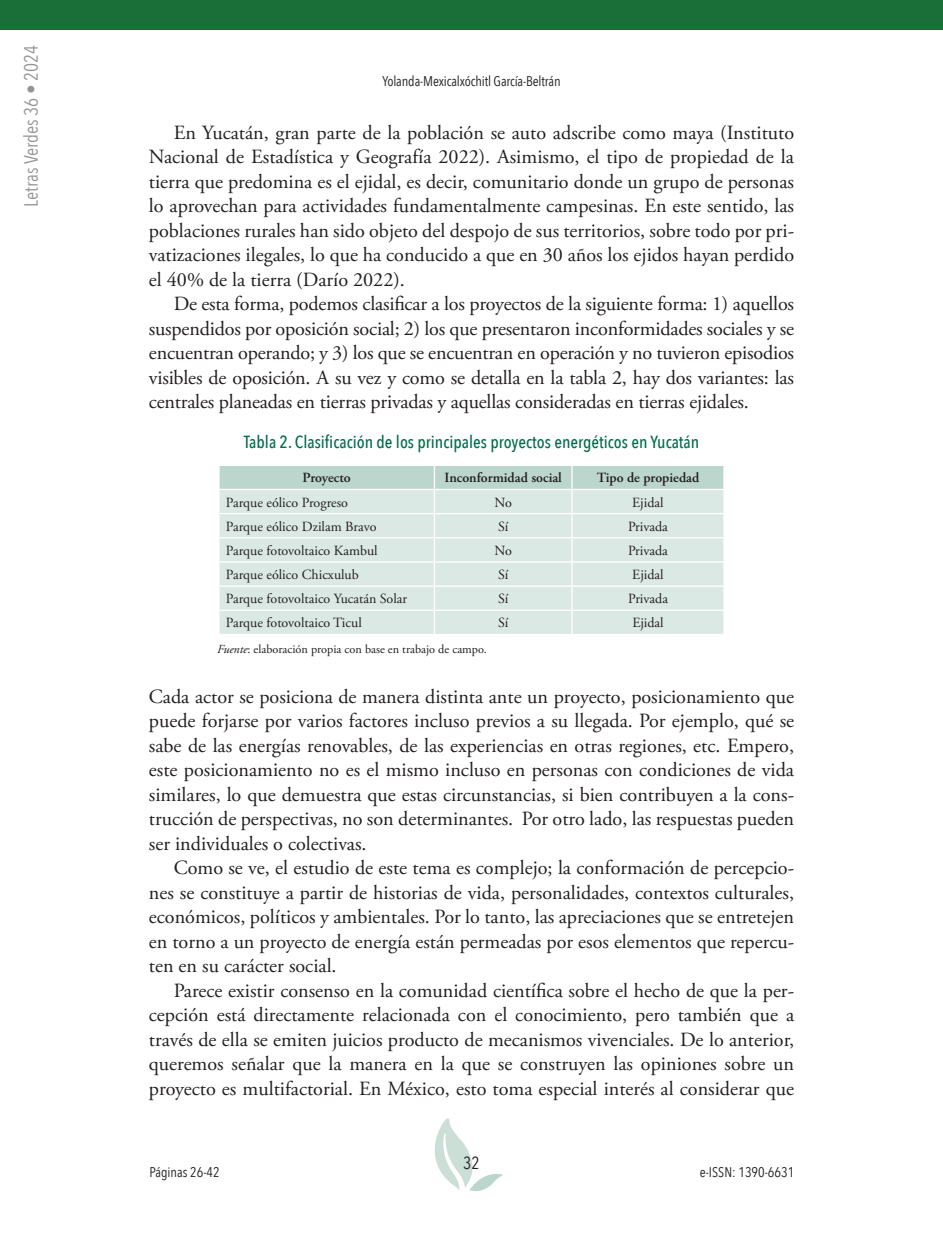
<style>
.page{position:relative;width:943px;height:1241px;background:#fff}
.page>*{position:absolute;margin:0;border:0;box-sizing:border-box;transform-origin:0 0}
.t1{font:20.12px/24.5px "Adobe Garamond Pro";color:#231f20;text-align:justify}
.t2{font:19.25px "Avenir Next Condensed";color:#939598}
.t3{font:500 17.5px "Avenir Next Condensed";color:#006d4b}
.t4{font:17.5px "Avenir Next Condensed";color:#231f20}
.t5{font:14px "Adobe Garamond Pro";color:#231f20}
.t6{font:14px "Avenir Next Condensed";letter-spacing:-.01em;color:#231f20}
.t7{font:600 14px "Adobe Garamond Pro";color:#231f20}
.t8{font:12.25px "Adobe Garamond Pro";color:#231f20}
.s1{font-style:italic}
</style>
<div class="page">
<svg style="left:434px;top:1118px;width:69px;height:73px"></svg>
<div style="left:0;top:0;width:943px;height:30px;background:#1a6e38"></div>
<svg style="left:219px;top:465px;width:505px;height:168px;background:#d8e7e2"></svg>
<hr style="left:572px;top:488px;width:152px;height:2px;background:#fff">
<p class="t2" style="left:15px;top:207px;width:164px;rotate:-90deg">Letras Verdes 36 • 2024</p>
<p class="t6" style="left:382px;top:69px;width:180px">Yolanda-Mexicalxóchitl García-Beltrán</p>
<p class="t1" style="left:149px;top:121px;width:646px;text-indent:25px">En Yucatán, gran parte de la población se auto adscribe como maya (Instituto Nacional de Estadística y Geografía 2022). Asimismo, el tipo de propiedad de la tierra que predomina es el ejidal, es decir, comunitario donde un grupo de personas lo aprovechan para actividades fundamentalmente campesinas. En este sentido, las poblaciones rurales han sido objeto del despojo de sus territorios, sobre todo por pri&shy;vatizaciones ilegales, lo que ha conducido a que en 30 años los ejidos hayan perdido el 40% de la tierra (Darío 2022).</p>
<p class="t1" style="left:149px;top:292px;width:646px;text-indent:25px">De esta forma, podemos clasificar a los proyectos de la siguiente forma: 1) aquellos suspendidos por oposición social; 2) los que presentaron inconformidades sociales y se encuentran operando; y 3) los que se encuentran en operación y no tuvieron episodios visibles de oposición. A su vez y como se detalla en la tabla 2, hay dos variantes: las centrales planeadas en tierras privadas y aquellas consideradas en tierras ejidales.</p>
<p class="t3" style="left:244px;top:431px;width:457px">Tabla 2. Clasificación de los principales proyectos energéticos en Yucatán</p>
<p class="t7" style="left:302px;top:470px;width:50px">Proyecto</p>
<p class="t7" style="left:444px;top:470px;width:119px">Inconformidad social</p>
<p class="t7" style="left:596px;top:470px;width:104px">Tipo de propiedad</p>
<p class="t5" style="left:226px;top:493px;width:124px">Parque eólico Progreso</p>
<p class="t5" style="left:494px;top:493px;width:19px">No</p>
<p class="t5" style="left:632px;top:493px;width:33px">Ejidal</p>
<p class="t5" style="left:226px;top:518px;width:152px">Parque eólico Dzilam Bravo</p>
<p class="t5" style="left:498px;top:518px;width:12px">Sí</p>
<p class="t5" style="left:628px;top:518px;width:41px">Privada</p>
<p class="t5" style="left:226px;top:542px;width:153px">Parque fotovoltaico Kambul</p>
<p class="t5" style="left:494px;top:542px;width:19px">No</p>
<p class="t5" style="left:628px;top:542px;width:41px">Privada</p>
<p class="t5" style="left:226px;top:566px;width:134px">Parque eólico Chicxulub</p>
<p class="t5" style="left:498px;top:566px;width:12px">Sí</p>
<p class="t5" style="left:632px;top:566px;width:33px">Ejidal</p>
<p class="t5" style="left:226px;top:590px;width:183px">Parque fotovoltaico Yucatán Solar</p>
<p class="t5" style="left:498px;top:590px;width:12px">Sí</p>
<p class="t5" style="left:628px;top:590px;width:41px">Privada</p>
<p class="t5" style="left:226px;top:614px;width:137px">Parque fotovoltaico Ticul</p>
<p class="t5" style="left:498px;top:614px;width:12px">Sí</p>
<p class="t5" style="left:632px;top:614px;width:33px">Ejidal</p>
<p class="t8" style="left:217px;top:641px;width:271px"><span class="s1">Fuente</span>: elaboración propia con base en trabajo de campo.</p>
<p class="t1" style="left:149px;top:684px;width:646px">Cada actor se posiciona de manera distinta ante un proyecto, posicionamiento que puede forjarse por varios factores incluso previos a su llegada. Por ejemplo, qué se sabe de las energías renovables, de las experiencias en otras regiones, etc. Empero, este posicionamiento no es el mismo incluso en personas con condiciones de vida similares, lo que demuestra que estas circunstancias, si bien contribuyen a la cons&shy;trucción de perspectivas, no son determinantes. Por otro lado, las respuestas pueden ser individuales o colectivas.</p>
<p class="t1" style="left:149px;top:856px;width:646px;text-indent:25px">Como se ve, el estudio de este tema es complejo; la conformación de percepcio&shy;nes se constituye a partir de historias de vida, personalidades, contextos culturales, económicos, políticos y ambientales. Por lo tanto, las apreciaciones que se entretejen en torno a un proyecto de energía están permeadas por esos elementos que repercu&shy;ten en su carácter social.</p>
<p class="t1" style="left:149px;top:978px;width:646px;text-indent:25px">Parece existir consenso en la comunidad científica sobre el hecho de que la per&shy;cepción está directamente relacionada con el conocimiento, pero también que a través de ella se emiten juicios producto de mecanismos vivenciales. De lo anterior, queremos señalar que la manera en la que se construyen las opiniones sobre un proyecto es multifactorial. En México, esto toma especial interés al considerar que</p>
<p class="t4" style="left:463px;top:1147px;width:18px">32</p>
<p class="t6" style="left:149px;top:1159px;width:72px">Páginas 26-42</p>
<p class="t6" style="left:700px;top:1159px;width:96px">e-ISSN: 1390-6631</p>
</div>
